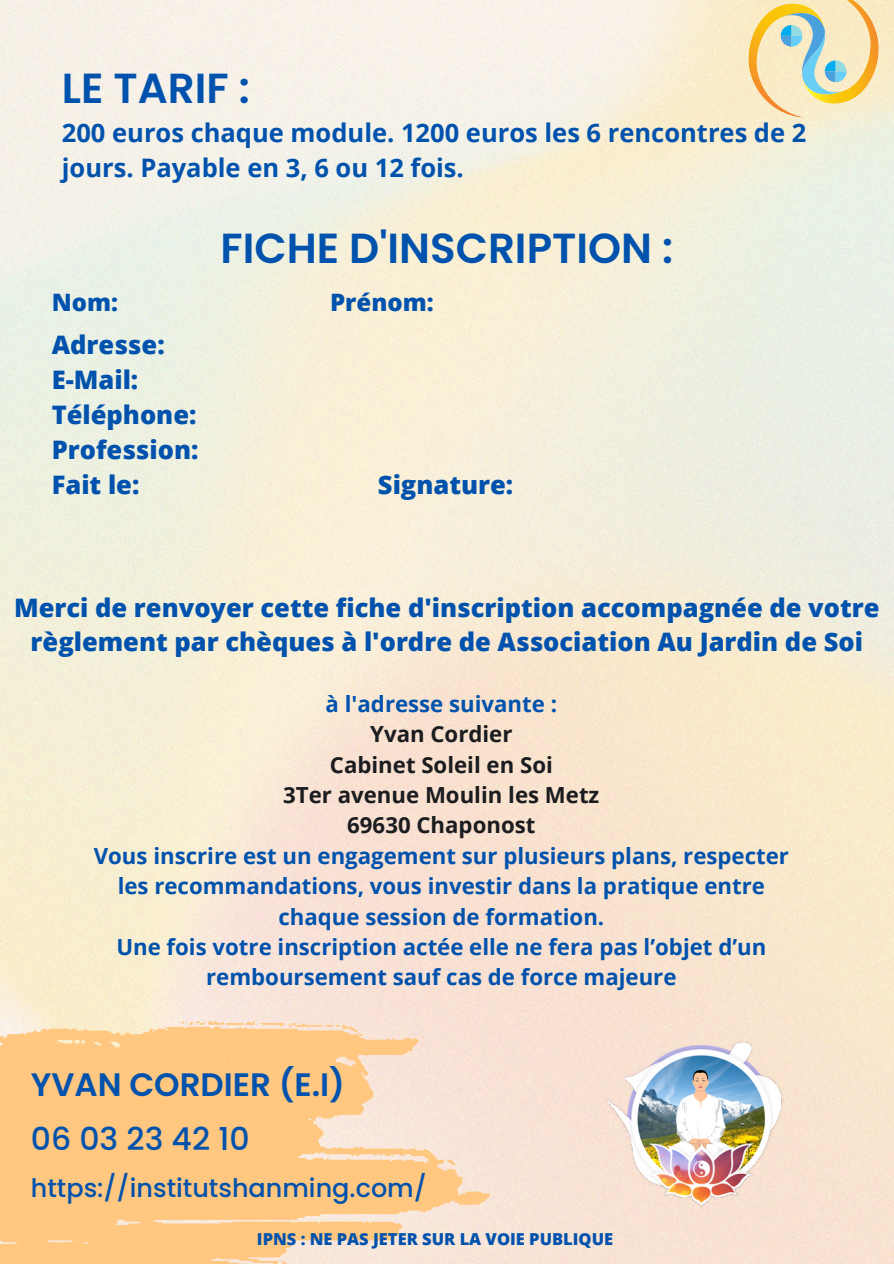
<style>
.page{position:relative;width:894px;height:1264px;background:#fff}
.page>*{position:absolute;margin:0;border:0;box-sizing:border-box;transform-origin:0 0}
.t1{font:600 42px "Poppins";color:#0052ad}
.t2{font:600 32.4px "Poppins";color:#0052ad}
.t3{font:500 31.5px "Poppins";color:#0052ad}
.t4{font:800 25.5px/34.8px "Open Sans";color:#0052ad}
.t5{font:700 25.5px/34.8px "Open Sans";color:#0052ad}
.t6{font:500 25.5px "Poppins";color:#0052ad}
.t7{font:800 24px "Open Sans";color:#0052ad}
.t8{font:700 22.2px/30.3px "Open Sans";color:#0052ad;text-align:center}
.t9{font:800 16.5px "Open Sans";color:#0052ad}
.s1{color:#1b1c1f}
</style>
<div class="page">
<img style="left:0;top:0;width:893px;height:1263px">
<svg style="left:0;top:1026px;width:489px;height:237px;background:#fdce95"></svg>
<svg style="left:447px;top:1159px;width:8px;height:6px"></svg>
<svg style="left:282px;top:1260px;width:5px;height:3px"></svg>
<svg style="left:179px;top:1020px;width:183px;height:16px;background:#fbd5ab"></svg>
<svg style="left:748px;top:0;width:130px;height:118px;background:#e5dcae"></svg>
<img style="left:598px;top:1020px;width:205px;height:206px">
<h4 class="t1" style="left:62px;top:59px;width:189px">LE TARIF :</h4>
<h4 class="t5" style="left:62px;top:115px;width:745px">200 euros chaque module. 1200 euros les 6 rencontres de 2 jours. Payable en 3, 6 ou 12 fois.</h4>
<h4 class="t1" style="left:220px;top:219px;width:454px">FICHE D'INSCRIPTION :</h4>
<p class="t7" style="left:52px;top:285px;width:68px">Nom:</p>
<p class="t7" style="left:330px;top:285px;width:105px">Prénom:</p>
<h5 class="t4" style="left:52px;top:327px;width:148px">Adresse:<br>E-Mail:<br>Téléphone:<br>Profession:<br>Fait le:</h5>
<h5 class="t4" style="left:378px;top:466px;width:137px">Signature:</h5>
<h2 class="t4" style="left:14px;top:589px;width:866px;text-align:center">Merci de renvoyer cette fiche d'inscription accompagnée de votre règlement par chèques à l'ordre de Association Au Jardin de Soi</h2>
<h3 class="t8" style="left:94px;top:688px;width:696px">à l'adresse suivante :<br><span class="s1">Yvan Cordier<br>Cabinet Soleil en Soi<br>3Ter avenue Moulin les Metz<br>69630 Chaponost<br></span>Vous inscrire est un engagement sur plusieurs plans, respecter les recommandations, vous investir dans la pratique entre chaque session de formation.<br>Une fois votre inscription actée elle ne fera pas l’objet d’un remboursement sauf cas de force majeure</h3>
<p class="t2" style="left:31px;top:1061px;width:315px">YVAN CORDIER (E.I)</p>
<h4 class="t3" style="left:31px;top:1117px;width:220px">06 03 23 42 10</h4>
<h1 class="t6" style="left:31px;top:1170px;width:397px">https://institutshanming.com/</h1>
<h4 class="t9" style="left:257px;top:1227px;width:358px">IPNS : NE PAS JETER SUR LA VOIE PUBLIQUE</h4>
</div>
